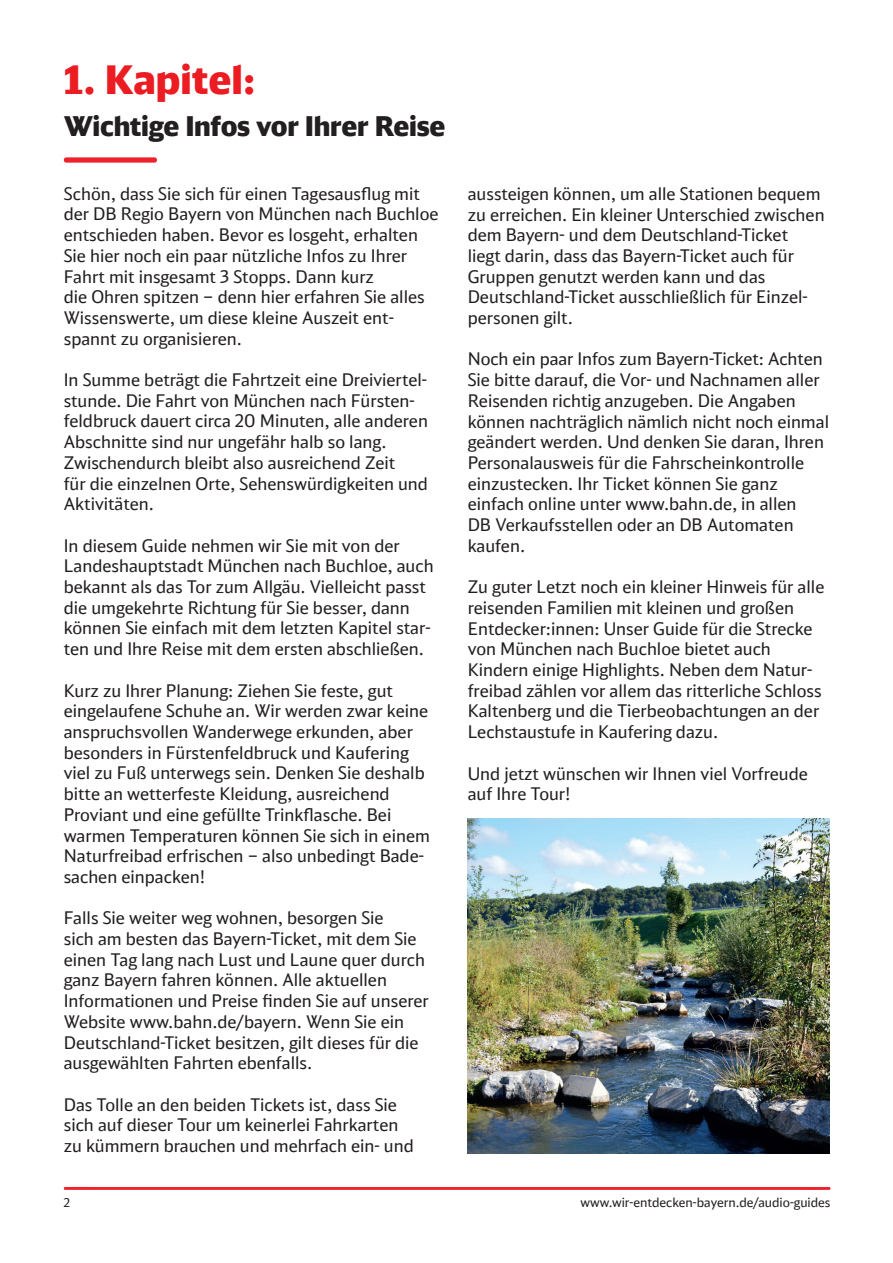
<style>
.page{position:relative;width:893px;height:1263px;background:#fff}
.page>*{position:absolute;margin:0;border:0;box-sizing:border-box;transform-origin:0 0}
.t1{font:900 39px "DB Head";color:#eb1d23}
.t2{font:900 27px "DB Head";letter-spacing:-.01em;color:#231f20}
.t3{font:17.25px/20.7px "DB Head";color:#231f20}
.t4{font:12.75px "DB Head";color:#231f20}
.t5{font:12px "DB Head";color:#231f20}
</style>
<div class="page">
<svg style="left:63px;top:1187px;width:768px;height:3px;background:#ee2b34"></svg>
<svg style="left:63px;top:157px;width:94px;height:6px"></svg>
<img style="left:468px;top:819px;width:361px;height:335px">
<h1 class="t1" style="left:64px;top:54px;width:193px">1. Kapitel:</h1>
<h2 class="t2" style="left:64px;top:108px;width:383px">Wichtige Infos vor Ihrer Reise</h2>
<p class="t3" style="left:64px;top:183px;width:376px">Schön, dass Sie sich für einen Tagesausflug mit der DB Regio Bayern von München nach Buchloe entschieden haben. Bevor es losgeht, erhalten Sie hier noch ein paar nützliche Infos zu Ihrer Fahrt mit insgesamt 3 Stopps. Dann kurz<br>die Ohren spitzen – denn hier erfahren Sie alles Wissenswerte, um diese kleine Auszeit ent&shy;spannt zu organisieren.</p>
<p class="t3" style="left:64px;top:369px;width:366px">In Summe beträgt die Fahrtzeit eine Dreiviertel&shy;stunde. Die Fahrt von München nach Fürsten&shy;feldbruck dauert circa 20 Minuten, alle anderen Abschnitte sind nur ungefähr halb so lang.<br>Zwischendurch bleibt also ausreichend Zeit<br>für die einzelnen Orte, Sehenswürdigkeiten und Aktivitäten.</p>
<p class="t3" style="left:64px;top:535px;width:371px">In diesem Guide nehmen wir Sie mit von der Landeshauptstadt München nach Buchloe, auch bekannt als das Tor zum Allgäu. Vielleicht passt die umgekehrte Richtung für Sie besser, dann können Sie einfach mit dem letzten Kapitel star&shy;ten und Ihre Reise mit dem ersten abschließen.</p>
<p class="t3" style="left:64px;top:680px;width:368px">Kurz zu Ihrer Planung: Ziehen Sie feste, gut eingelaufene Schuhe an. Wir werden zwar keine anspruchsvollen Wanderwege erkunden, aber besonders in Fürstenfeldbruck und Kaufering viel zu Fuß unterwegs sein. Denken Sie deshalb bitte an wetterfeste Kleidung, ausreichend Proviant und eine gefüllte Trinkflasche. Bei warmen Temperaturen können Sie sich in einem Naturfreibad erfrischen – also unbedingt Bade&shy;sachen einpacken!</p>
<p class="t3" style="left:64px;top:907px;width:367px">Falls Sie weiter weg wohnen, besorgen Sie<br>sich am besten das Bayern-Ticket, mit dem Sie einen Tag lang nach Lust und Laune quer durch ganz Bayern fahren können. Alle aktuellen Informationen und Preise finden Sie auf unserer Website www.bahn.de/bayern. Wenn Sie ein Deutschland-Ticket besitzen, gilt dieses für die ausgewählten Fahrten ebenfalls.</p>
<p class="t3" style="left:64px;top:1094px;width:351px">Das Tolle an den beiden Tickets ist, dass Sie sich auf dieser Tour um keinerlei Fahrkarten zu kümmern brauchen und mehrfach ein- und</p>
<p class="t3" style="left:468px;top:183px;width:358px">aussteigen können, um alle Stationen bequem zu erreichen. Ein kleiner Unterschied zwischen dem Bayern- und dem Deutschland-Ticket liegt darin, dass das Bayern-Ticket auch für Gruppen genutzt werden kann und das Deutschland-Ticket ausschließlich für Einzel&shy;personen gilt.</p>
<p class="t3" style="left:468px;top:349px;width:363px">Noch ein paar Infos zum Bayern-Ticket: Achten Sie bitte darauf, die Vor- und Nachnamen aller Reisenden richtig anzugeben. Die Angaben können nachträglich nämlich nicht noch einmal geändert werden. Und denken Sie daran, Ihren Personalausweis für die Fahrscheinkontrolle einzustecken. Ihr Ticket können Sie ganz einfach online unter www.bahn.de, in allen<br>DB Verkaufsstellen oder an DB Automaten kaufen.</p>
<p class="t3" style="left:468px;top:576px;width:358px">Zu guter Letzt noch ein kleiner Hinweis für alle reisenden Familien mit kleinen und großen Entdecker:innen: Unser Guide für die Strecke von München nach Buchloe bietet auch Kindern einige Highlights. Neben dem Natur&shy;freibad zählen vor allem das ritterliche Schloss Kaltenberg und die Tierbeobachtungen an der Lechstaustufe in Kaufering dazu.</p>
<p class="t3" style="left:468px;top:763px;width:342px">Und jetzt wünschen wir Ihnen viel Vorfreude auf Ihre Tour!</p>
<p class="t5" style="left:64px;top:1195px;width:8px">2</p>
<p class="t4" style="left:580px;top:1195px;width:252px">www.wir-entdecken-bayern.de/audio-guides</p>
</div>
